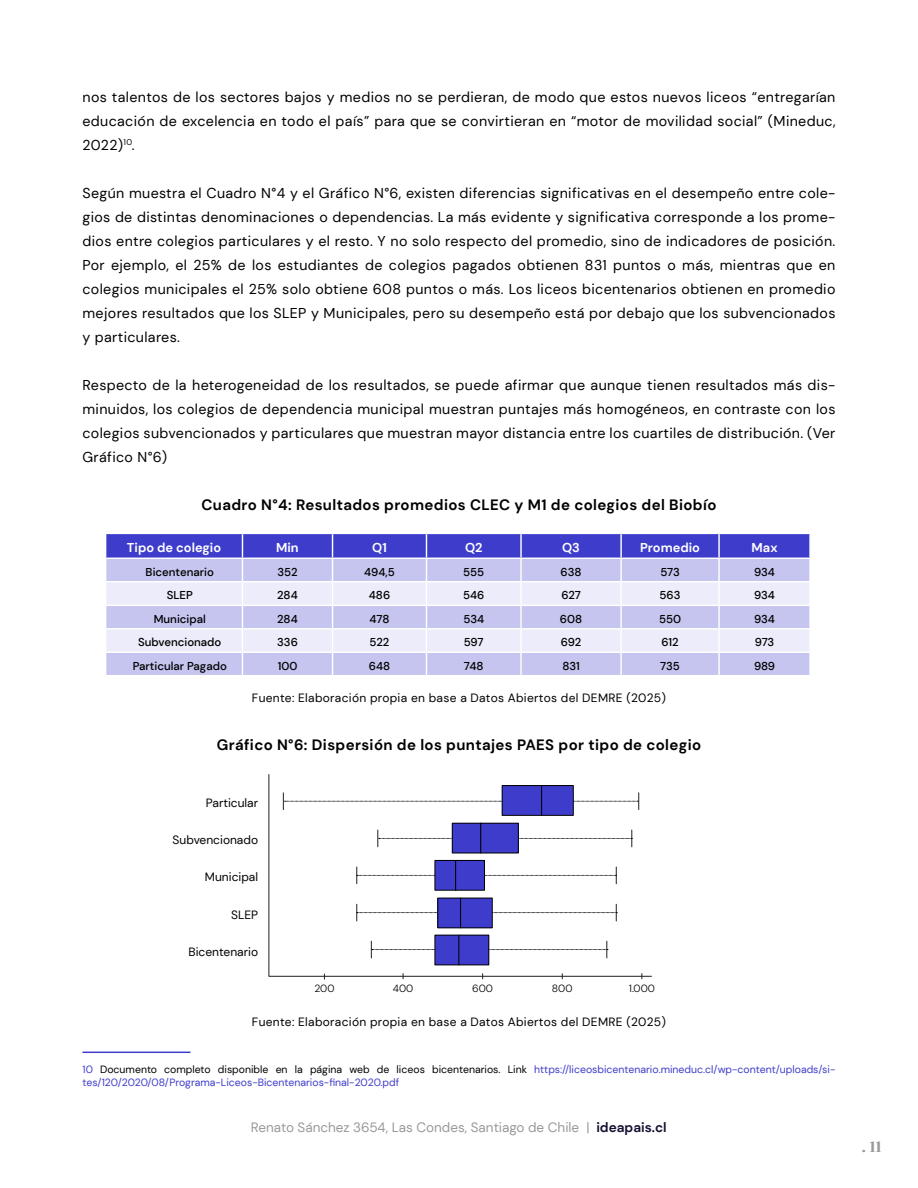
<style>
.page{position:relative;width:918px;height:1188px;background:#fff}
.page>*{position:absolute;margin:0;border:0;box-sizing:border-box;transform-origin:0 0}
.t1{font:700 15px "DM Sans";letter-spacing:.025em;color:#000}
.t2{font:800 15px "Playfair Display";color:#999}
.t3{font:14.25px/24px "DM Sans";letter-spacing:.025em;color:#000;text-align:justify}
.t4{font:13.5px "DM Sans";color:#999}
.t5{font:700 12.9px "DM Sans";color:#fff}
.t6{font:12px "DM Sans";letter-spacing:.025em;color:#000}
.t7{font:12px "DM Sans";color:#000}
.t8{font:500 11.4px "DM Sans";color:#000}
.t9{font:10.5px/12.6px "DM Sans";color:#3e3cca}
.t10{font:300 10.5px "DM Sans";color:#000}
.s1{color:#000}
.s2{font-weight:700;color:#161233}
</style>
<div class="page">
<hr style="left:82px;top:1052px;width:108px;height:1px;background:#3e3cca">
<svg style="left:105px;top:533px;width:705px;height:142px;background:#bdbded"></svg>
<hr style="left:520px;top:653px;width:2px;height:22px;background:#fff">
<hr style="left:620px;top:653px;width:2px;height:22px;background:#fff">
<hr style="left:718px;top:653px;width:2px;height:22px;background:#fff">
<hr style="left:809px;top:653px;width:2px;height:22px;background:#fff">
<hr style="left:105px;top:628px;width:137px;height:2px;background:#fff">
<hr style="left:105px;top:652px;width:137px;height:1px;background:#fff">
<hr style="left:242px;top:628px;width:91px;height:2px;background:#fff">
<hr style="left:242px;top:652px;width:91px;height:1px;background:#fff">
<hr style="left:333px;top:628px;width:93px;height:2px;background:#fff">
<hr style="left:426px;top:628px;width:95px;height:2px;background:#fff">
<hr style="left:521px;top:628px;width:100px;height:2px;background:#fff">
<hr style="left:621px;top:628px;width:98px;height:2px;background:#fff">
<hr style="left:719px;top:628px;width:92px;height:2px;background:#fff">
<hr style="left:333px;top:652px;width:93px;height:1px;background:#fff">
<hr style="left:426px;top:652px;width:95px;height:1px;background:#fff">
<hr style="left:521px;top:652px;width:100px;height:1px;background:#fff">
<hr style="left:621px;top:652px;width:98px;height:1px;background:#fff">
<hr style="left:719px;top:652px;width:92px;height:1px;background:#fff">
<svg style="left:268px;top:774px;width:384px;height:203px"></svg>
<p class="t3" style="left:82px;top:85px;width:755px">nos talentos de los sectores bajos y medios no se perdieran, de modo que estos nuevos liceos “entregarían educación de excelencia en todo el país” para que se convirtieran en “motor de movilidad social” (Mineduc, 2022)<sup>10</sup>.</p>
<p class="t3" style="left:82px;top:181px;width:755px">Según muestra el Cuadro N°4 y el Gráfico N°6, existen diferencias significativas en el desempeño entre cole&shy;gios de distintas denominaciones o dependencias. La más evidente y significativa corresponde a los prome&shy;dios entre colegios particulares y el resto. Y no solo respecto del promedio, sino de indicadores de posición.<br>Por ejemplo, el 25% de los estudiantes de colegios pagados obtienen 831 puntos o más, mientras que en colegios municipales el 25% solo obtiene 608 puntos o más. Los liceos bicentenarios obtienen en promedio mejores resultados que los SLEP y Municipales, pero su desempeño está por debajo que los subvencionados y particulares.</p>
<p class="t3" style="left:82px;top:373px;width:755px">Respecto de la heterogeneidad de los resultados, se puede afirmar que aunque tienen resultados más dis&shy;minuidos, los colegios de dependencia municipal muestran puntajes más homogéneos, en contraste con los colegios subvencionados y particulares que muestran mayor distancia entre los cuartiles de distribución. (Ver Gráfico N°6)</p>
<p class="t1" style="left:202px;top:495px;width:516px">Cuadro N°4: Resultados promedios CLEC y M1 de colegios del Biobío</p>
<p class="t5" style="left:127px;top:540px;width:96px">Tipo de colegio</p>
<p class="t5" style="left:276px;top:540px;width:24px">Min</p>
<p class="t5" style="left:372px;top:540px;width:16px">Q1</p>
<p class="t5" style="left:465px;top:540px;width:19px">Q2</p>
<p class="t5" style="left:562px;top:540px;width:19px">Q3</p>
<p class="t5" style="left:640px;top:540px;width:61px">Promedio</p>
<p class="t5" style="left:752px;top:540px;width:27px">Max</p>
<p class="t8" style="left:146px;top:565px;width:70px">Bicentenario</p>
<p class="t8" style="left:277px;top:565px;width:22px">352</p>
<p class="t8" style="left:364px;top:565px;width:32px">494,5</p>
<p class="t8" style="left:463px;top:565px;width:23px">555</p>
<p class="t8" style="left:561px;top:565px;width:23px">638</p>
<p class="t8" style="left:660px;top:565px;width:21px">573</p>
<p class="t8" style="left:754px;top:565px;width:22px">934</p>
<p class="t8" style="left:167px;top:588px;width:28px">SLEP</p>
<p class="t8" style="left:277px;top:588px;width:22px">284</p>
<p class="t8" style="left:369px;top:588px;width:23px">486</p>
<p class="t8" style="left:463px;top:588px;width:23px">546</p>
<p class="t8" style="left:561px;top:588px;width:21px">627</p>
<p class="t8" style="left:660px;top:588px;width:22px">563</p>
<p class="t8" style="left:754px;top:588px;width:22px">934</p>
<p class="t8" style="left:154px;top:612px;width:54px">Municipal</p>
<p class="t8" style="left:277px;top:612px;width:22px">284</p>
<p class="t8" style="left:369px;top:612px;width:22px">478</p>
<p class="t8" style="left:463px;top:612px;width:22px">534</p>
<p class="t8" style="left:560px;top:612px;width:24px">608</p>
<p class="t8" style="left:659px;top:612px;width:24px">550</p>
<p class="t8" style="left:754px;top:612px;width:22px">934</p>
<p class="t8" style="left:138px;top:635px;width:85px">Subvencionado</p>
<p class="t8" style="left:277px;top:635px;width:22px">336</p>
<p class="t8" style="left:370px;top:635px;width:21px">522</p>
<p class="t8" style="left:464px;top:635px;width:21px">597</p>
<p class="t8" style="left:561px;top:635px;width:22px">692</p>
<p class="t8" style="left:661px;top:635px;width:19px">612</p>
<p class="t8" style="left:755px;top:635px;width:21px">973</p>
<p class="t8" style="left:133px;top:659px;width:96px">Particular Pagado</p>
<p class="t8" style="left:278px;top:659px;width:21px">100</p>
<p class="t8" style="left:369px;top:659px;width:23px">648</p>
<p class="t8" style="left:464px;top:659px;width:21px">748</p>
<p class="t8" style="left:562px;top:659px;width:19px">831</p>
<p class="t8" style="left:660px;top:659px;width:21px">735</p>
<p class="t8" style="left:754px;top:659px;width:23px">989</p>
<p class="t6" style="left:252px;top:690px;width:416px">Fuente: Elaboración propia en base a Datos Abiertos del DEMRE (2025)</p>
<p class="t1" style="left:217px;top:735px;width:486px">Gráfico N°6: Dispersión de los puntajes PAES por tipo de colegio</p>
<p class="t7" style="left:206px;top:796px;width:54px">Particular</p>
<p class="t7" style="left:173px;top:833px;width:87px">Subvencionado</p>
<p class="t7" style="left:205px;top:870px;width:55px">Municipal</p>
<p class="t6" style="left:231px;top:907px;width:28px">SLEP</p>
<p class="t7" style="left:189px;top:944px;width:71px">Bicentenario</p>
<p class="t10" style="left:314px;top:982px;width:22px">200</p>
<p class="t10" style="left:393px;top:982px;width:22px">400</p>
<p class="t10" style="left:472px;top:982px;width:22px">600</p>
<p class="t10" style="left:552px;top:982px;width:22px">800</p>
<p class="t10" style="left:629px;top:982px;width:28px">1.000</p>
<p class="t6" style="left:252px;top:1014px;width:416px">Fuente: Elaboración propia en base a Datos Abiertos del DEMRE (2025)</p>
<p class="t9" style="left:82px;top:1063px;width:754px">10 <span class="s1">Documento completo disponible en la página web de liceos bicentenarios. Link</span> https://liceosbicentenario.mineduc.cl/wp-content/uploads/si&shy;tes/120/2020/08/Programa-Liceos-Bicentenarios-final-2020.pdf</p>
<p class="t4" style="left:251px;top:1118px;width:417px">Renato Sánchez 3654, Las Condes, Santiago de Chile | <span class="s2">ideapais.cl</span></p>
<p class="t2" style="left:862px;top:1135px;width:21px">. 11</p>
</div>
